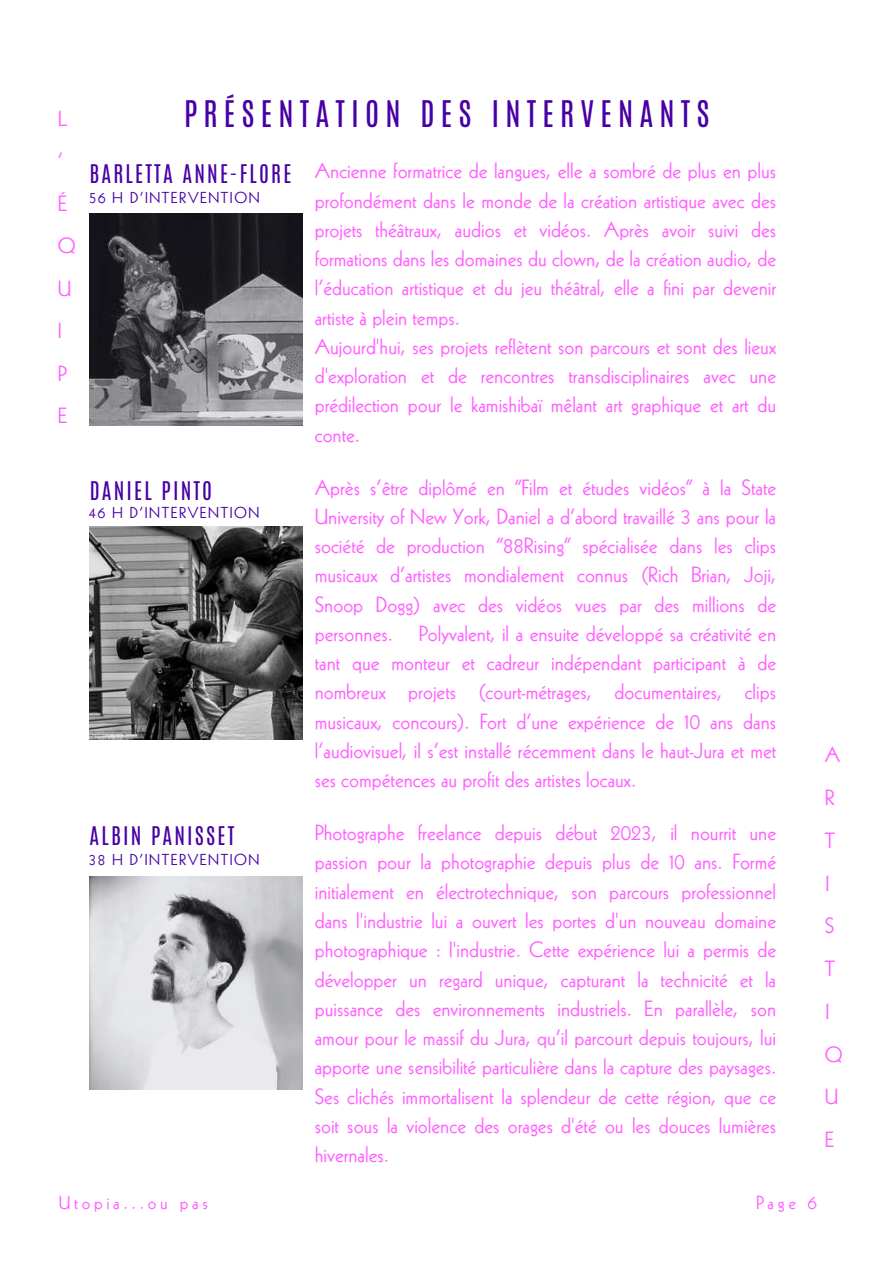
<style>
.page{position:relative;width:894px;height:1264px;background:#fff}
.page>*{position:absolute;margin:0;border:0;box-sizing:border-box;transform-origin:0 0}
.t1{font:30.6px "Antonio";letter-spacing:.2em;color:#4700a6}
.t2{font:21.45px/29.2px "Kabel LT Pro";color:#ff61ff}
.t3{font:21.45px "Antonio";letter-spacing:.1em;color:#4700a6}
.t4{font:18.6px "Kabel LT Pro";letter-spacing:.2em;color:#ff61ff}
.t5{font:15.45px "Kabel LT Pro";letter-spacing:.1em;color:#4700a6}
.s1{font-family:"Antonio";color:#4700a6}
</style>
<div class="page">
<img style="left:90px;top:213px;width:212px;height:213px">
<img style="left:89px;top:526px;width:213px;height:213px">
<img style="left:90px;top:876px;width:212px;height:213px">
<p class="t2" style="left:58px;top:99px;width:19px;line-height:42.6px">L ’<br>É<br>Q<br>U<br>I<br>P<br>E</p>
<h1 class="t1" style="left:184px;top:92px;width:526px">PRÉSENTATION DES INTERVENANTS</h1>
<p class="t2" style="left:314px;top:159px;width:463px;text-indent:-225px"><span class="s1">BARLETTA ANNE-FLORE</span> Ancienne formatrice de langues, elle a sombré de plus en plus profondément dans le monde de la création artistique avec des projets théâtraux, audios et vidéos. Après avoir suivi des formations dans les domaines du clown, de la création audio, de l’éducation artistique et du jeu théâtral, elle a fini par devenir artiste à plein temps.<br>Aujourd'hui, ses projets reflètent son parcours et sont des lieux d'exploration et de rencontres transdisciplinaires avec une prédilection pour le kamishibaï mêlant art graphique et art du conte.</p>
<p class="t3" style="left:90px;top:475px;width:124px">DANIEL PINTO</p>
<p class="t2" style="left:314px;top:475px;width:463px;text-align:justify">Après s’être diplômé en “Film et études vidéos” à la State University of New York, Daniel a d’abord travaillé 3 ans pour la société de production “88Rising” spécialisée dans les clips musicaux d’artistes mondialement connus (Rich Brian, Joji, Snoop Dogg) avec des vidéos vues par des millions de personnes. Polyvalent, il a ensuite développé sa créativité en tant que monteur et cadreur indépendant participant à de nombreux projets (court-métrages, documentaires, clips musicaux, concours). Fort d’une expérience de 10 ans dans l’audiovisuel, il s’est installé récemment dans le haut-Jura et met ses compétences au profit des artistes locaux.</p>
<p class="t5" style="left:89px;top:192px;width:172px">56 H D’INTERVENTION</p>
<p class="t5" style="left:89px;top:506px;width:172px">46 H D’INTERVENTION</p>
<p class="t3" style="left:89px;top:820px;width:146px">ALBIN PANISSET</p>
<p class="t2" style="left:314px;top:820px;width:463px;text-align:justify">Photographe freelance depuis début 2023, il nourrit une passion pour la photographie depuis plus de 10 ans. Formé initialement en électrotechnique, son parcours professionnel dans l'industrie lui a ouvert les portes d'un nouveau domaine photographique : l'industrie. Cette expérience lui a permis de développer un regard unique, capturant la technicité et la puissance des environnements industriels. En parallèle, son amour pour le massif du Jura, qu’il parcourt depuis toujours, lui apporte une sensibilité particulière dans la capture des paysages.<br>Ses clichés immortalisent la splendeur de cette région, que ce soit sous la violence des orages d'été ou les douces lumières hivernales.</p>
<p class="t4" style="left:59px;top:1195px;width:150px">Utopia...ou pas</p>
<p class="t4" style="left:755px;top:1195px;width:62px">Page 6</p>
<p class="t5" style="left:89px;top:854px;width:172px">38 H D’INTERVENTION</p>
<p class="t2" style="left:824px;top:735px;width:19px;line-height:42.8px">A<br>R<br>T<br>I<br>S<br>T<br>I<br>Q<br>U<br>E</p>
</div>
